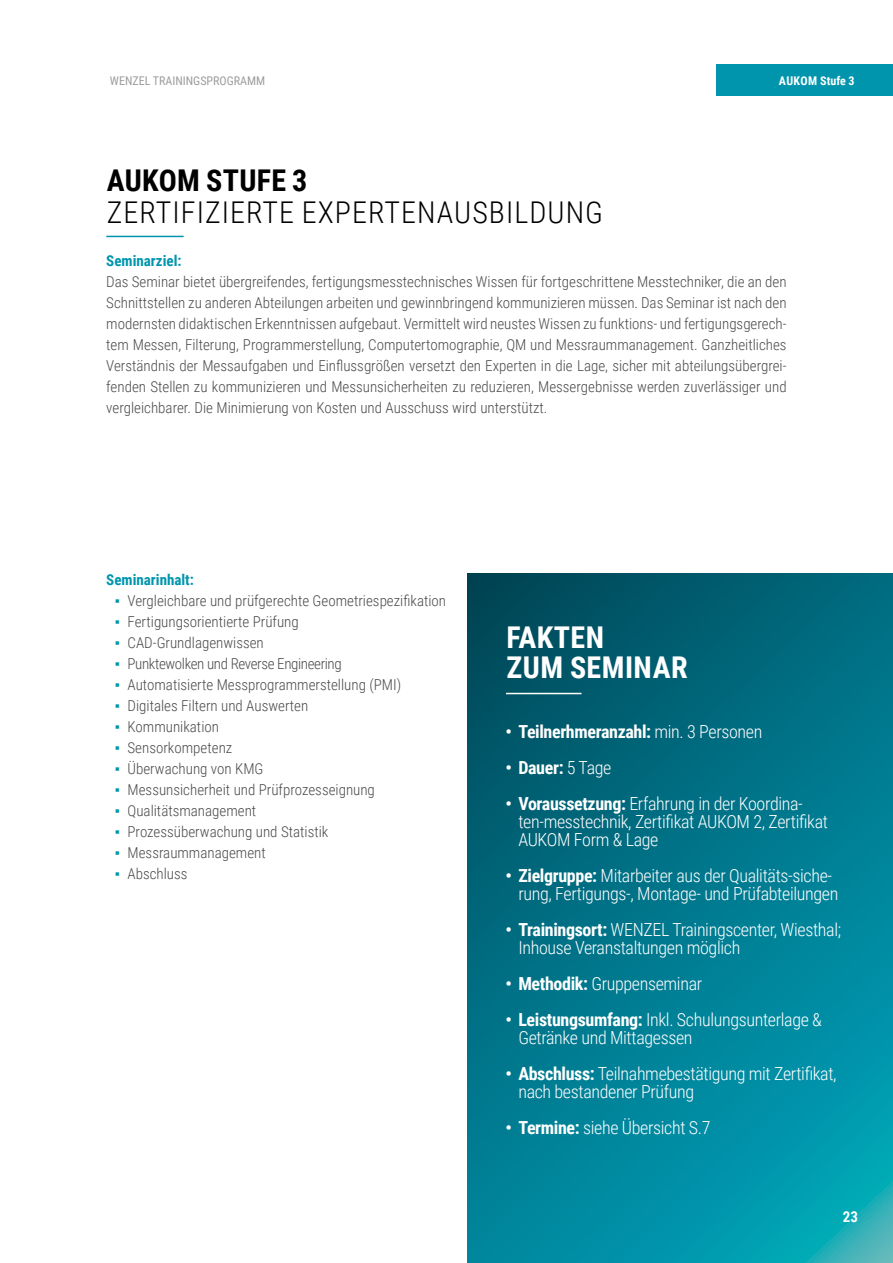
<style>
.page{position:relative;width:893px;height:1263px;background:#fff}
.page>*{position:absolute;margin:0;border:0;box-sizing:border-box;transform-origin:0 0}
.t1{font:300 30px "Roboto Condensed";letter-spacing:.035em;color:#000}
.t2{font:700 30px/29.5px "Roboto Condensed";letter-spacing:.015em;color:#fff}
.t3{font:700 30px "Roboto Condensed";letter-spacing:.01em;color:#000}
.t4{font:300 18px/18px "Roboto Condensed";letter-spacing:-.02em;color:#fff}
.t5{font:700 18px "Roboto Condensed";letter-spacing:-.02em;color:#fff}
.t6{font:300 15px/21px "Roboto Condensed";color:#4a4a49;text-align:justify}
.t7{font:300 15px "Roboto Condensed";letter-spacing:-.025em;color:#4a4a49}
.t8{font:700 15px "Roboto Condensed";color:#0095ad}
.t9{font:700 15px "Roboto Condensed";color:#fff}
.t10{font:12px "Roboto Condensed";color:#9d9d9c}
.t11{font:700 12px "Roboto Condensed";letter-spacing:.01em;color:#fff}
.s1{font-family:"Arial Narrow";font-weight:400;color:#0095ad}
.s2{font-weight:300}
.s3{font-weight:700}
</style>
<div class="page">
<div style="left:716px;top:64px;width:177px;height:32px;background:#0095ad"></div>
<svg style="left:468px;top:573px;width:425px;height:690px;background:#00788d"></svg>
<hr style="left:506px;top:693px;width:75px;height:1px;background:#fff">
<hr style="left:106px;top:236px;width:78px;height:1px;background:#0095ad">
<p class="t10" style="left:110px;top:72px;width:157px">WENZEL TRAININGSPROGRAMM</p>
<p class="t11" style="left:779px;top:72px;width:77px">AUKOM Stufe 3</p>
<h1 class="t3" style="left:107px;top:160px;width:202px">AUKOM STUFE 3</h1>
<h1 class="t1" style="left:107px;top:191px;width:498px">ZERTIFIZIERTE EXPERTENAUSBILDUNG</h1>
<p class="t8" style="left:106px;top:250px;width:77px">Seminarziel:</p>
<p class="t6" style="left:106px;top:270px;width:682px">Das Seminar bietet übergreifendes, fertigungsmesstechnisches Wissen für fortgeschrittene Messtechniker, die an den Schnittstellen zu anderen Abteilungen arbeiten und gewinnbringend kommunizieren müssen. Das Seminar ist nach den modernsten didaktischen Erkenntnissen aufgebaut. Vermittelt wird neustes Wissen zu funktions- und fertigungsgerech&shy;tem Messen, Filterung, Programmerstellung, Computertomographie, QM und Messraummanagement. Ganzheitliches Verständnis der Messaufgaben und Einflussgrößen versetzt den Experten in die Lage, sicher mit abteilungsübergrei&shy;fenden Stellen zu kommunizieren und Messunsicherheiten zu reduzieren, Messergebnisse werden zuverlässiger und vergleichbarer. Die Minimierung von Kosten und Ausschuss wird unterstützt.</p>
<p class="t8" style="left:106px;top:569px;width:89px">Seminarinhalt:</p>
<p class="t6" style="left:115px;top:589px;width:333px"><span class="s1">▪</span> Vergleichbare und prüfgerechte Geometriespezifikation</p>
<p class="t6" style="left:115px;top:610px;width:185px"><span class="s1">▪</span> Fertigungsorientierte Prüfung</p>
<p class="t6" style="left:115px;top:631px;width:151px"><span class="s1">▪</span> CAD-Grundlagenwissen</p>
<p class="t7" style="left:115px;top:653px;width:228px"><span class="s1">▪</span> Punktewolken und Reverse Engineering</p>
<p class="t6" style="left:115px;top:673px;width:288px"><span class="s1">▪</span> Automatisierte Messprogrammerstellung (PMI)</p>
<p class="t6" style="left:115px;top:694px;width:195px"><span class="s1">▪</span> Digitales Filtern und Auswerten</p>
<p class="t6" style="left:115px;top:715px;width:106px"><span class="s1">▪</span> Kommunikation</p>
<p class="t6" style="left:115px;top:736px;width:119px"><span class="s1">▪</span> Sensorkompetenz</p>
<p class="t6" style="left:115px;top:757px;width:150px"><span class="s1">▪</span> Überwachung von KMG</p>
<p class="t6" style="left:115px;top:778px;width:262px"><span class="s1">▪</span> Messunsicherheit und Prüfprozesseignung</p>
<p class="t6" style="left:115px;top:799px;width:143px"><span class="s1">▪</span> Qualitätsmanagement</p>
<p class="t6" style="left:115px;top:820px;width:215px"><span class="s1">▪</span> Prozessüberwachung und Statistik</p>
<p class="t6" style="left:115px;top:841px;width:152px"><span class="s1">▪</span> Messraummanagement</p>
<p class="t6" style="left:115px;top:862px;width:74px"><span class="s1">▪</span> Abschluss</p>
<h1 class="t2" style="left:507px;top:622px;width:183px">FAKTEN<br>ZUM SEMINAR</h1>
<p class="t5" style="left:506px;top:719px;width:258px">• Teilnerhmeranzahl: <span class="s2">min. 3 Personen</span></p>
<p class="t5" style="left:506px;top:755px;width:107px">• Dauer: <span class="s2">5 Tage</span></p>
<p class="t4" style="left:518px;top:794px;width:311px;text-indent:-13px"><span class="s3">• Voraussetzung:</span> Erfahrung in der Koordina&shy;ten-messtechnik, Zertifikat AUKOM 2, Zertifikat<br>AUKOM Form &amp; Lage</p>
<p class="t4" style="left:518px;top:866px;width:322px;text-indent:-13px"><span class="s3">• Zielgruppe:</span> Mitarbeiter aus der Qualitäts-siche&shy;rung, Fertigungs-, Montage- und Prüfabteilungen</p>
<p class="t4" style="left:518px;top:920px;width:324px;text-indent:-13px"><span class="s3">• Trainingsort:</span> WENZEL Trainingscenter, Wiesthal;<br>Inhouse Veranstaltungen möglich</p>
<p class="t4" style="left:506px;top:974px;width:198px"><span class="s3">• Methodik:</span> Gruppenseminar</p>
<p class="t4" style="left:518px;top:1010px;width:305px;text-indent:-13px"><span class="s3">• Leistungsumfang:</span> Inkl. Schulungsunterlage &amp;<br>Getränke und Mittagessen</p>
<p class="t4" style="left:518px;top:1064px;width:320px;text-indent:-13px"><span class="s3">• Abschluss:</span> Teilnahmebestätigung mit Zertifikat, nach bestandener Prüfung</p>
<p class="t4" style="left:506px;top:1118px;width:206px"><span class="s3">• Termine:</span> siehe Übersicht S.7</p>
<p class="t9" style="left:843px;top:1206px;width:17px">23</p>
</div>
